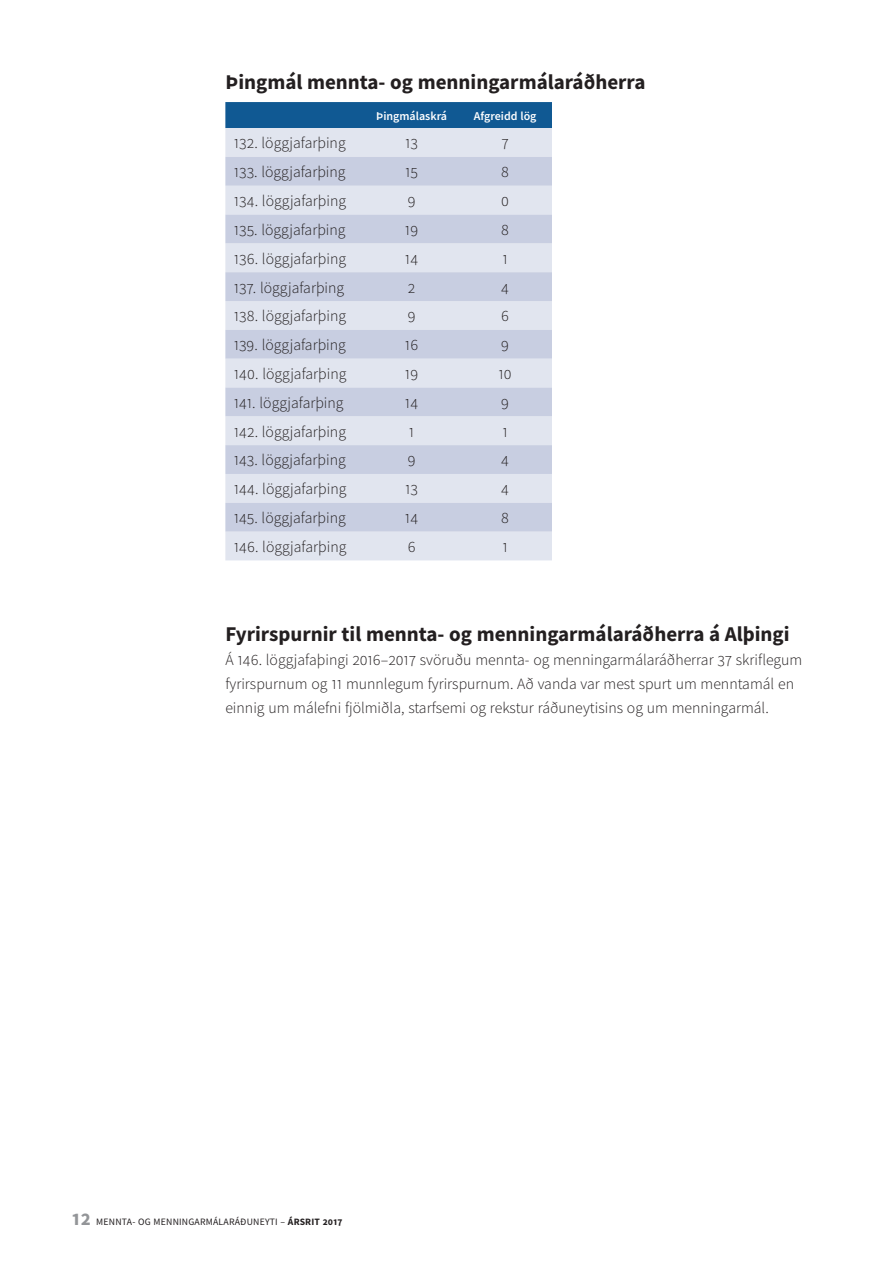
<style>
.page{position:relative;width:893px;height:1263px;background:#fff}
.page>*{position:absolute;margin:0;border:0;box-sizing:border-box;transform-origin:0 0}
.t1{font:700 21px "Source Sans Pro";color:#231f20}
.t2{font:300 15.75px/24px "Source Sans Pro";color:#231f20}
.t3{font:600 12px "Source Sans Pro";color:#fff}
.t4{font:9.75px "Source Sans Pro";letter-spacing:.02em;color:#231f20}
.s1{font-weight:700;font-size:19.5px;color:#939598}
.s2{font-weight:700}
</style>
<div class="page">
<div style="left:225px;top:102px;width:327px;height:26px;background:#105993"></div>
<div style="left:225px;top:128px;width:327px;height:432px;background:#e1e5ef"></div>
<svg style="left:225px;top:157px;width:327px;height:375px;fill:#c8cee1"></svg>
<h1 class="t1" style="left:225px;top:68px;width:422px">Þingmál mennta- og menningarmálaráðherra</h1>
<p class="t3" style="left:376px;top:108px;width:72px">Þingmálaskrá</p>
<p class="t3" style="left:474px;top:108px;width:64px">Afgreidd lög</p>
<p class="t2" style="left:234px;top:131px;width:113px">132. löggjafarþing</p>
<p class="t2" style="left:405px;top:131px;width:14px">13</p>
<p class="t2" style="left:501px;top:131px;width:9px">7</p>
<p class="t2" style="left:234px;top:160px;width:113px">133. löggjafarþing</p>
<p class="t2" style="left:405px;top:160px;width:14px">15</p>
<p class="t2" style="left:501px;top:160px;width:9px">8</p>
<p class="t2" style="left:234px;top:189px;width:114px">134. löggjafarþing</p>
<p class="t2" style="left:408px;top:189px;width:9px">9</p>
<p class="t2" style="left:501px;top:189px;width:9px">0</p>
<p class="t2" style="left:234px;top:218px;width:113px">135. löggjafarþing</p>
<p class="t2" style="left:405px;top:218px;width:15px">19</p>
<p class="t2" style="left:501px;top:218px;width:9px">8</p>
<p class="t2" style="left:234px;top:246px;width:114px">136. löggjafarþing</p>
<p class="t2" style="left:405px;top:246px;width:15px">14</p>
<p class="t2" style="left:502px;top:246px;width:7px">1</p>
<p class="t2" style="left:234px;top:275px;width:112px">137. löggjafarþing</p>
<p class="t2" style="left:408px;top:275px;width:9px">2</p>
<p class="t2" style="left:501px;top:275px;width:9px">4</p>
<p class="t2" style="left:234px;top:304px;width:114px">138. löggjafarþing</p>
<p class="t2" style="left:408px;top:304px;width:9px">9</p>
<p class="t2" style="left:501px;top:304px;width:9px">6</p>
<p class="t2" style="left:234px;top:333px;width:114px">139. löggjafarþing</p>
<p class="t2" style="left:405px;top:333px;width:15px">16</p>
<p class="t2" style="left:501px;top:333px;width:9px">9</p>
<p class="t2" style="left:234px;top:362px;width:114px">140. löggjafarþing</p>
<p class="t2" style="left:405px;top:362px;width:15px">19</p>
<p class="t2" style="left:498px;top:362px;width:15px">10</p>
<p class="t2" style="left:234px;top:391px;width:111px">141. löggjafarþing</p>
<p class="t2" style="left:405px;top:391px;width:15px">14</p>
<p class="t2" style="left:501px;top:391px;width:9px">9</p>
<p class="t2" style="left:234px;top:419px;width:114px">142. löggjafarþing</p>
<p class="t2" style="left:409px;top:419px;width:7px">1</p>
<p class="t2" style="left:502px;top:419px;width:7px">1</p>
<p class="t2" style="left:234px;top:448px;width:113px">143. löggjafarþing</p>
<p class="t2" style="left:408px;top:448px;width:9px">9</p>
<p class="t2" style="left:501px;top:448px;width:9px">4</p>
<p class="t2" style="left:234px;top:477px;width:114px">144. löggjafarþing</p>
<p class="t2" style="left:405px;top:477px;width:14px">13</p>
<p class="t2" style="left:501px;top:477px;width:9px">4</p>
<p class="t2" style="left:234px;top:506px;width:113px">145. löggjafarþing</p>
<p class="t2" style="left:405px;top:506px;width:15px">14</p>
<p class="t2" style="left:501px;top:506px;width:9px">8</p>
<p class="t2" style="left:234px;top:535px;width:114px">146. löggjafarþing</p>
<p class="t2" style="left:408px;top:535px;width:9px">6</p>
<p class="t2" style="left:502px;top:535px;width:7px">1</p>
<h1 class="t1" style="left:225px;top:620px;width:566px">Fyrirspurnir til mennta- og menningarmálaráðherra á Alþingi</h1>
<p class="t2" style="left:225px;top:648px;width:578px">Á 146. löggjafaþingi 2016–2017 svöruðu mennta- og menningarmálaráðherrar 37 skriflegum fyrirspurnum og 11 munnlegum fyrirspurnum. Að vanda var mest spurt um menntamál en einnig um málefni fjölmiðla, starfsemi og rekstur ráðuneytisins og um menningarmál.</p>
<p class="t4" style="left:72px;top:1215px;width:272px"><span class="s1">12</span> MENNTA- OG MENNINGARMÁLARÁÐUNEYTI – <span class="s2">ÁRSRIT 2017</span></p>
</div>
